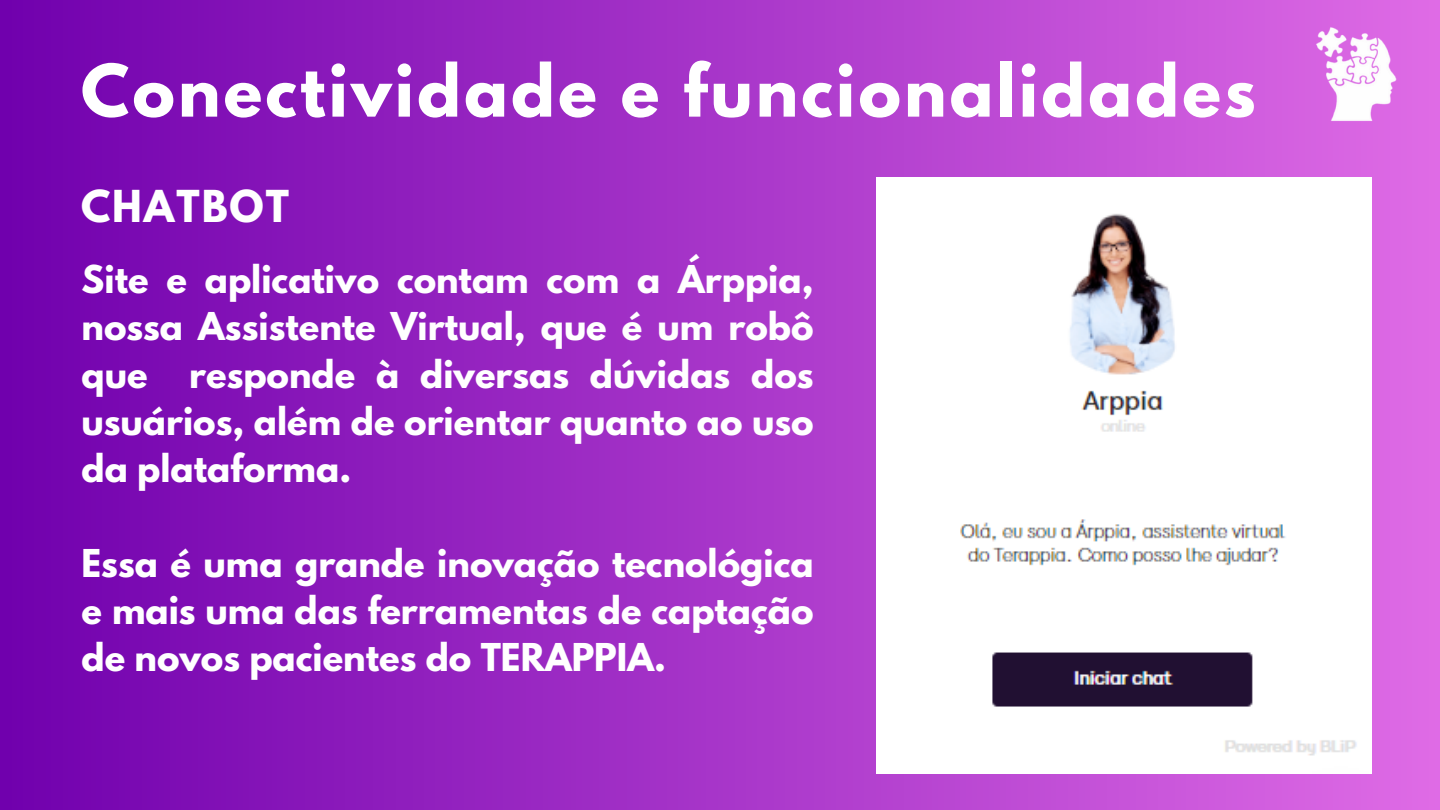
<style>
.page{position:relative;width:1440px;height:810px;background:#fff}
.page>*{position:absolute;margin:0;border:0;box-sizing:border-box;transform-origin:0 0}
.t1{font:700 64.1px "League Spartan";letter-spacing:.05em;color:#fff}
.t2{font:700 39px "League Spartan";letter-spacing:.05em;color:#fff}
.t3{font:700 34px/47.2px "League Spartan";color:#fff;text-align:justify}
</style>
<div class="page">
<div style="left:0;top:0;width:1440px;height:810px;background:linear-gradient(to right,#7000ad,#df6be6)"></div>
<img style="left:876px;top:178px;width:495px;height:595px">
<img style="left:1316px;top:23px;width:86px;height:99px">
<p class="t1" style="left:81px;top:59px;width:1176px">Conectividade e funcionalidades</p>
<p class="t2" style="left:81px;top:187px;width:210px">CHATBOT</p>
<h2 class="t3" style="left:82px;top:260px;width:734px">Site e aplicativo contam com a Árppia, nossa Assistente Virtual, que é um robô que responde à diversas dúvidas dos usuários, além de orientar quanto ao uso da plataforma.</h2>
<p class="t3" style="left:82px;top:544px;width:734px">Essa é uma grande inovação tecnológica e mais uma das ferramentas de captação de novos pacientes do TERAPPIA.</p>
</div>
